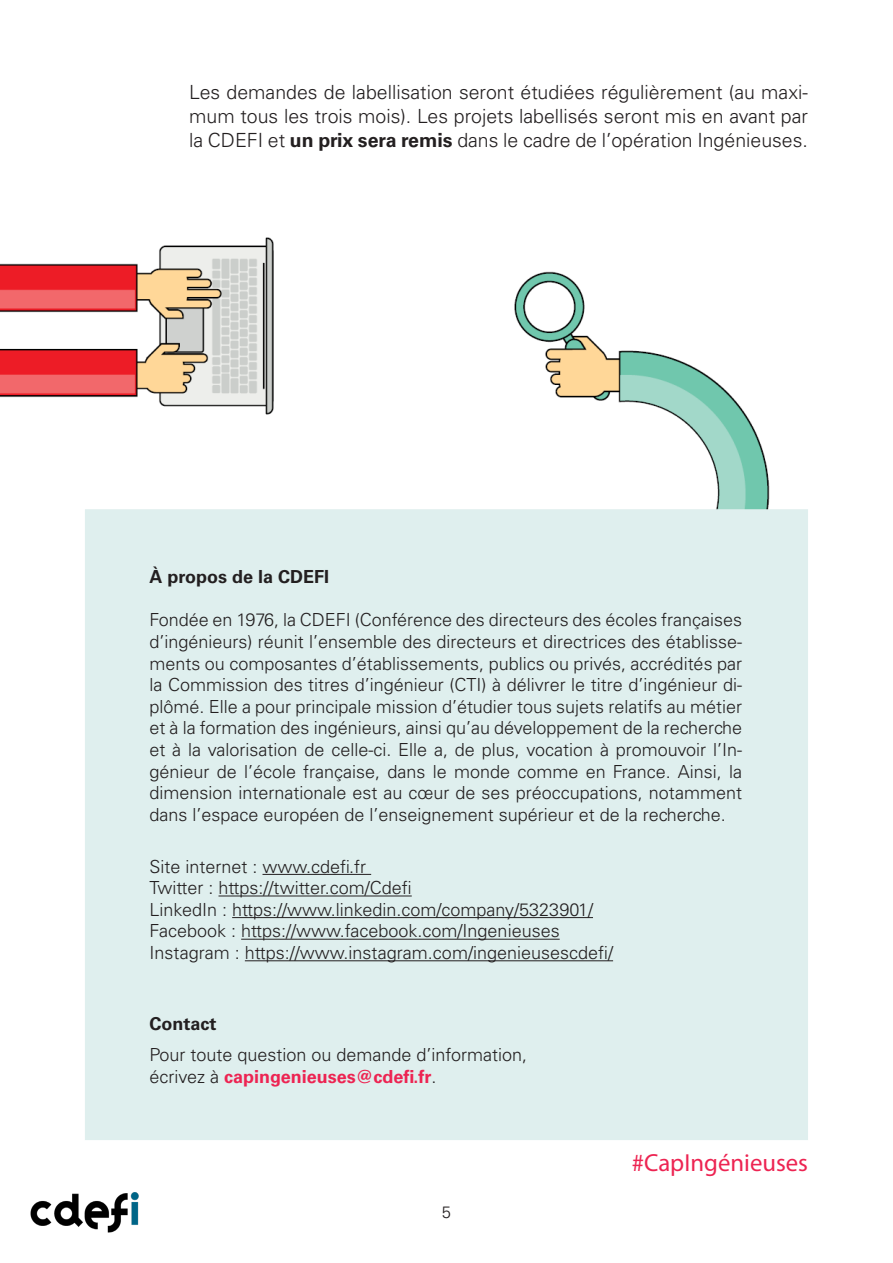
<style>
.page{position:relative;width:893px;height:1263px;background:#fff}
.page>*{position:absolute;margin:0;border:0;box-sizing:border-box;transform-origin:0 0}
.t1{font:24.75px "Myriad Pro";color:#ed2452}
.t2{font:300 19.5px/24px "Univers LT Std";color:#231f20;text-align:justify}
.t3{font:300 18px/21.6px "Univers LT Std";color:#231f20;text-align:justify}
.t4{font:700 18px "Univers LT Std";color:#ed2452}
.t5{font:700 18px "Univers LT Std";color:#231f20}
.t6{font:300 16.5px "Univers LT Std";color:#231f20}
.s1{font-weight:700}
.s2{font-weight:300;color:#231f20}
</style>
<div class="page">
<img style="left:30px;top:1192px;width:109px;height:41px">
<img style="left:514px;top:271px;width:256px;height:238px">
<div style="left:85px;top:509px;width:723px;height:631px;background:#dfefee"></div>
<hr style="left:262px;top:874px;width:109px;height:1px;background:#231f20">
<hr style="left:218px;top:895px;width:194px;height:1px;background:#231f20">
<hr style="left:232px;top:917px;width:361px;height:1px;background:#231f20">
<hr style="left:241px;top:939px;width:319px;height:1px;background:#231f20">
<hr style="left:245px;top:960px;width:368px;height:1px;background:#231f20">
<img style="left:0;top:237px;width:274px;height:178px">
<p class="t2" style="left:189px;top:80px;width:620px">Les demandes de labellisation seront étudiées régulièrement (au maxi&shy;mum tous les trois mois). Les projets labellisés seront mis en avant par la CDEFI et <span class="s1">un prix sera remis</span> dans le cadre de l’opération Ingénieuses.</p>
<p class="t5" style="left:149px;top:566px;width:181px">À propos de la CDEFI</p>
<p class="t3" style="left:149px;top:609px;width:594px">Fondée en 1976, la CDEFI (Conférence des directeurs des écoles françaises d’ingénieurs) réunit l’ensemble des directeurs et directrices des établisse&shy;ments ou composantes d’établissements, publics ou privés, accrédités par la Commission des titres d’ingénieur (CTI) à délivrer le titre d’ingénieur di&shy;plômé. Elle a pour principale mission d’étudier tous sujets relatifs au métier et à la formation des ingénieurs, ainsi qu’au développement de la recherche et à la valorisation de celle-ci. Elle a, de plus, vocation à promouvoir l’In&shy;génieur de l’école française, dans le monde comme en France. Ainsi, la dimension internationale est au cœur de ses préoccupations, notamment dans l’espace européen de l’enseignement supérieur et de la recherche.</p>
<p class="t3" style="left:149px;top:855px;width:218px">Site internet : www.cdefi.fr</p>
<p class="t3" style="left:149px;top:877px;width:264px">Twitter : https://twitter.com/Cdefi</p>
<p class="t3" style="left:149px;top:899px;width:445px">LinkedIn : https://www.linkedin.com/company/5323901/</p>
<p class="t3" style="left:149px;top:920px;width:412px">Facebook : https://www.facebook.com/Ingenieuses</p>
<p class="t3" style="left:149px;top:942px;width:465px">Instagram : https://www.instagram.com/ingenieusescdefi/</p>
<p class="t5" style="left:149px;top:1013px;width:69px">Contact</p>
<p class="t3" style="left:149px;top:1044px;width:379px">Pour toute question ou demande d’information,</p>
<p class="t4" style="left:149px;top:1066px;width:289px"><span class="s2">écrivez à</span> capingenieuses@cdefi.fr<span class="s2">.</span></p>
<p class="t6" style="left:442px;top:1202px;width:11px">5</p>
<p class="t1" style="left:632px;top:1147px;width:178px">#CapIngénieuses</p>
</div>
